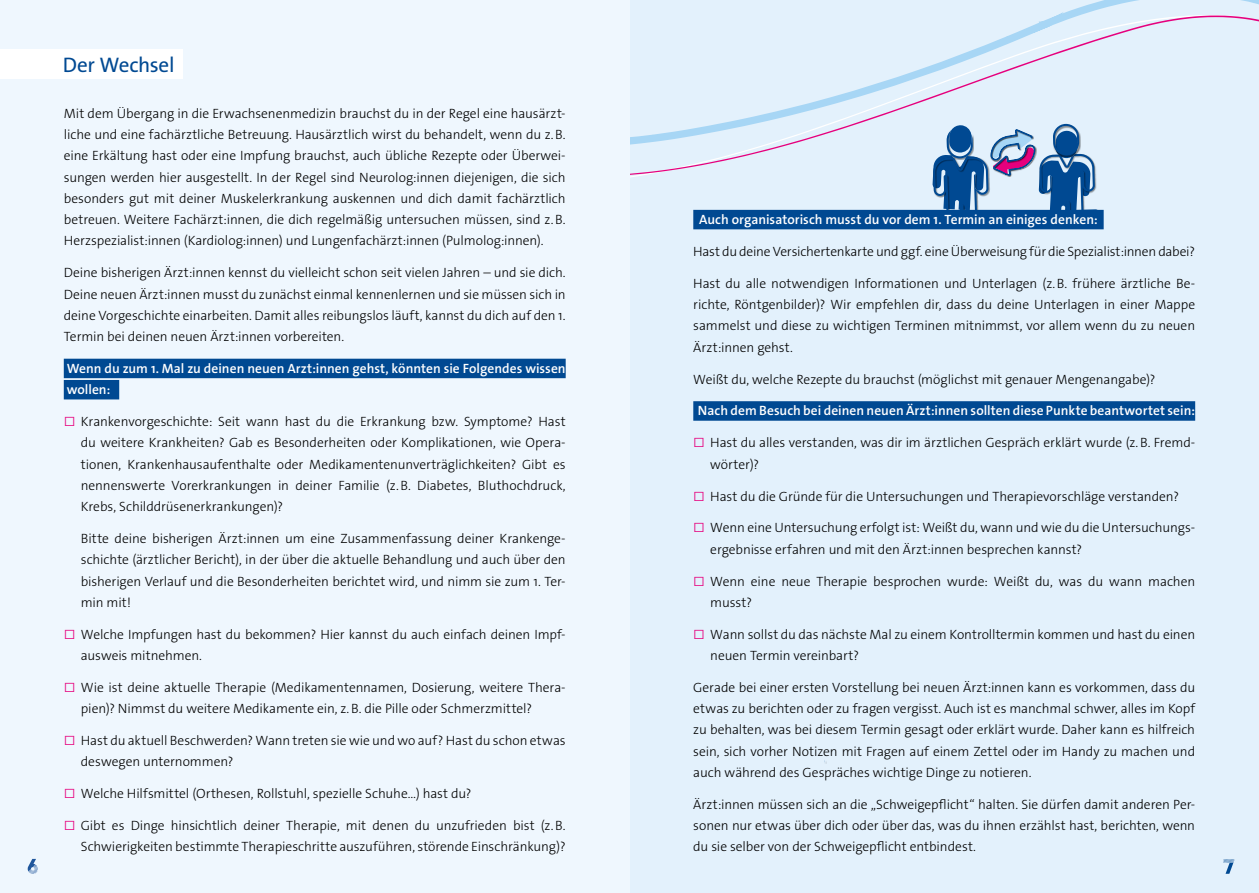
<style>
.page{position:relative;width:1259px;height:893px;background:#fff}
.page>*{position:absolute;margin:0;border:0;box-sizing:border-box;transform-origin:0 0}
.t1{font:21.15px "The Sans Os F";letter-spacing:-.015em;color:#004992}
.t2{font:300 13.5px/21.3px "The Sans Os F";letter-spacing:-.005em;color:#000;text-align:justify}
.t3{font:600 13.5px/21.3px "The Sans Os F";letter-spacing:.005em;color:#fff}
.s1{color:#e6007d}
</style>
<div class="page">
<div style="left:629px;top:0;width:630px;height:893px;background:#e3f1fc"></div>
<svg style="left:629px;top:16px;width:630px;height:161px"></svg>
<div style="left:0;top:0;width:629px;height:893px;background:#eff7fe"></div>
<div style="left:64px;top:359px;width:502px;height:19px;background:#004992"></div>
<div style="left:64px;top:380px;width:55px;height:19px;background:#004992"></div>
<div style="left:0;top:49px;width:183px;height:30px;background:#fff"></div>
<div style="left:1039px;top:154px;width:62px;height:66px;background:#e3f1fc"></div>
<svg style="left:927px;top:120px;width:172px;height:90px"></svg>
<div style="left:693px;top:210px;width:410px;height:19px;background:#004992"></div>
<div style="left:693px;top:401px;width:502px;height:20px;background:#004992"></div>
<svg style="left:28px;top:859px;width:10px;height:15px"></svg>
<svg style="left:1223px;top:859px;width:11px;height:15px"></svg>
<h1 class="t1" style="left:63px;top:51px;width:113px">Der Wechsel</h1>
<p class="t2" style="left:64px;top:103px;width:503px">Mit dem Übergang in die Erwachsenenmedizin brauchst du in der Regel eine hausärzt&shy;liche und eine fachärztliche Betreuung. Hausärztlich wirst du behandelt, wenn du z.B. eine Erkältung hast oder eine Impfung brauchst, auch übliche Rezepte oder Überwei&shy;sungen werden hier ausgestellt. In der Regel sind Neurolog:innen diejenigen, die sich besonders gut mit deiner Muskelerkrankung auskennen und dich damit fachärztlich betreuen. Weitere Fachärzt:innen, die dich regelmäßig untersuchen müssen, sind z.B.<br>Herzspezialist:innen (Kardiolog:innen) und Lungenfachärzt:innen (Pulmolog:innen).</p>
<p class="t2" style="left:64px;top:262px;width:503px">Deine bisherigen Ärzt:innen kennst du vielleicht schon seit vielen Jahren – und sie dich.<br>Deine neuen Ärzt:innen musst du zunächst einmal kennenlernen und sie müssen sich in deine Vorgeschichte einarbeiten. Damit alles reibungslos läuft, kannst du dich auf den 1.<br>Termin bei deinen neuen Ärzt:innen vorbereiten.</p>
<p class="t3" style="left:67px;top:358px;width:500px">Wenn du zum 1. Mal zu deinen neuen Arzt:innen gehst, könnten sie Folgendes wissen wollen:</p>
<p class="t2" style="left:81px;top:411px;width:486px;text-indent:-17px"><span class="s1">□</span> Krankenvorgeschichte: Seit wann hast du die Erkrankung bzw. Symptome? Hast du weitere Krankheiten? Gab es Besonderheiten oder Komplikationen, wie Opera&shy;tionen, Krankenhausaufenthalte oder Medikamentenunverträglichkeiten? Gibt es nennenswerte Vorerkrankungen in deiner Familie (z.B. Diabetes, Bluthochdruck, Krebs, Schilddrüsenerkrankungen)?</p>
<p class="t2" style="left:81px;top:528px;width:486px">Bitte deine bisherigen Ärzt:innen um eine Zusammenfassung deiner Krankenge&shy;schichte (ärztlicher Bericht), in der über die aktuelle Behandlung und auch über den bisherigen Verlauf und die Besonderheiten berichtet wird, und nimm sie zum 1. Ter&shy;min mit!</p>
<p class="t2" style="left:81px;top:624px;width:486px;text-indent:-17px"><span class="s1">□</span> Welche Impfungen hast du bekommen? Hier kannst du auch einfach deinen Impf&shy;ausweis mitnehmen.</p>
<p class="t2" style="left:81px;top:677px;width:486px;text-indent:-17px"><span class="s1">□</span> Wie ist deine aktuelle Therapie (Medikamentennamen, Dosierung, weitere Thera&shy;pien)? Nimmst du weitere Medikamente ein, z.B. die Pille oder Schmerzmittel?</p>
<p class="t2" style="left:81px;top:730px;width:486px;text-indent:-17px"><span class="s1">□</span> Hast du aktuell Beschwerden? Wann treten sie wie und wo auf? Hast du schon etwas deswegen unternommen?</p>
<p class="t2" style="left:64px;top:783px;width:409px"><span class="s1">□</span> Welche Hilfsmittel (Orthesen, Rollstuhl, spezielle Schuhe…) hast du?</p>
<p class="t2" style="left:64px;top:815px;width:503px;text-align:right"><span class="s1">□</span> Gibt es Dinge hinsichtlich deiner Therapie, mit denen du unzufrieden bist (z.B.<br>Schwierigkeiten bestimmte Therapieschritte auszuführen, störende Einschränkung)?</p>
<p class="t3" style="left:699px;top:209px;width:400px">Auch organisatorisch musst du vor dem 1. Termin an einiges denken:</p>
<p class="t2" style="left:693px;top:241px;width:503px">Hast du deine Versichertenkarte und ggf. eine Überweisung für die Spezialist:innen dabei?</p>
<p class="t2" style="left:693px;top:273px;width:503px">Hast du alle notwendigen Informationen und Unterlagen (z.B. frühere ärztliche Be&shy;richte, Röntgenbilder)? Wir empfehlen dir, dass du deine Unterlagen in einer Mappe sammelst und diese zu wichtigen Terminen mitnimmst, vor allem wenn du zu neuen Ärzt:innen gehst.</p>
<p class="t2" style="left:693px;top:368px;width:464px">Weißt du, welche Rezepte du brauchst (möglichst mit genauer Mengenangabe)?</p>
<p class="t3" style="left:698px;top:400px;width:499px">Nach dem Besuch bei deinen neuen Ärzt:innen sollten diese Punkte beantwortet sein:</p>
<p class="t2" style="left:710px;top:432px;width:486px;text-indent:-17px"><span class="s1">□</span> Hast du alles verstanden, was dir im ärztlichen Gespräch erklärt wurde (z.B. Fremd&shy;wörter)?</p>
<p class="t2" style="left:693px;top:485px;width:487px"><span class="s1">□</span> Hast du die Gründe für die Untersuchungen und Therapievorschläge verstanden?</p>
<p class="t2" style="left:710px;top:517px;width:486px;text-indent:-17px"><span class="s1">□</span> Wenn eine Untersuchung erfolgt ist: Weißt du, wann und wie du die Untersuchungs&shy;ergebnisse erfahren und mit den Ärzt:innen besprechen kannst?</p>
<p class="t2" style="left:710px;top:570px;width:486px;text-indent:-17px"><span class="s1">□</span> Wenn eine neue Therapie besprochen wurde: Weißt du, was du wann machen musst?</p>
<p class="t2" style="left:710px;top:624px;width:486px;text-indent:-17px"><span class="s1">□</span> Wann sollst du das nächste Mal zu einem Kontrolltermin kommen und hast du einen neuen Termin vereinbart?</p>
<p class="t2" style="left:693px;top:677px;width:503px">Gerade bei einer ersten Vorstellung bei neuen Ärzt:innen kann es vorkommen, dass du etwas zu berichten oder zu fragen vergisst. Auch ist es manchmal schwer, alles im Kopf zu behalten, was bei diesem Termin gesagt oder erklärt wurde. Daher kann es hilfreich sein, sich vorher Notizen mit Fragen auf einem Zettel oder im Handy zu machen und auch während des Gespräches wichtige Dinge zu notieren.</p>
<p class="t2" style="left:693px;top:794px;width:503px">Ärzt:innen müssen sich an die „Schweigepflicht“ halten. Sie dürfen damit anderen Per&shy;sonen nur etwas über dich oder über das, was du ihnen erzählst hast, berichten, wenn du sie selber von der Schweigepflicht entbindest.</p>
</div>
